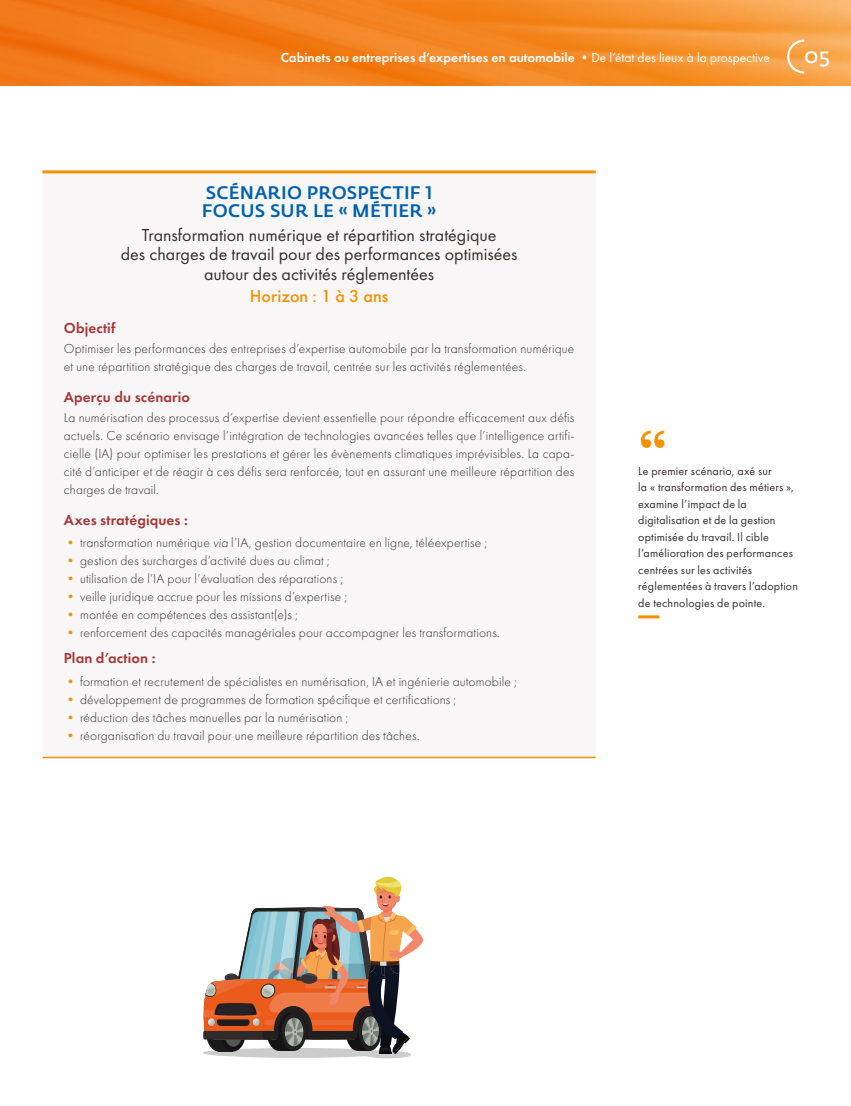
<style>
.page{position:relative;width:851px;height:1106px;background:#fff}
.page>*{position:absolute;margin:0;border:0;box-sizing:border-box;transform-origin:0 0}
.t1{font:700 49.5px "Baskerville";color:#f39100}
.t2{font:21px "Fedra Sans Std";color:#fff}
.t3{font:18px/19.5px "Futura PT";color:#352f2d;text-align:center}
.t4{font:500 18px/18px "Fedra Sans Std";letter-spacing:.015em;color:#0062ae}
.t5{font:500 18px "Futura PT";letter-spacing:.005em;color:#f39100}
.t6{font:600 15px "Futura PT";letter-spacing:.01em;color:#a63638}
.t7{font:300 13.5px/18px "Futura PT";letter-spacing:.01em;color:#352f2d}
.t8{font:600 13.5px "Futura PT";color:#fff}
.t9{font:12px/16.5px "Futura PT";letter-spacing:.015em;color:#352f2d}
.s1{font-weight:400}
.s2{color:#f39100}
.s3{font-style:italic}
</style>
<div class="page">
<div style="left:43px;top:172px;width:552px;height:585px;background:#f8f6f6"></div>
<hr style="left:43px;top:170px;width:552px;height:3px;background:#f39100">
<hr style="left:43px;top:756px;width:552px;height:2px;background:#f39100">
<hr style="left:638px;top:615px;width:21px;height:3px;background:#f39100">
<div style="left:364px;top:1051px;width:47px;height:7px;background:#cdcccc;border-radius:50%"></div>
<div style="left:203px;top:1048px;width:187px;height:9px;background:#cdcccc;border-radius:50%"></div>
<svg style="left:203px;top:876px;width:220px;height:178px"></svg>
<svg style="left:0;top:0;width:850px;height:85px;background:#f38624"></svg>
<svg style="left:787px;top:40px;width:17px;height:34px"></svg>
<p class="t8" style="left:281px;top:49px;width:490px">Cabinets ou entreprises d’expertises en automobile <span class="s1">•De l’état des lieux à la prospective</span></p>
<h2 class="t2" style="left:804px;top:43px;width:27px">05</h2>
<h3 class="t4" style="left:202px;top:184px;width:236px">SCÉNARIO PROSPECTIF 1<br>FOCUS SUR LE « MÉTIER »</h3>
<h3 class="t3" style="left:121px;top:225px;width:398px">Transformation numérique et répartition stratégique<br>des charges de travail pour des performances optimisées autour des activités réglementées</h3>
<h3 class="t5" style="left:250px;top:285px;width:140px">Horizon : 1 à 3 ans</h3>
<p class="t6" style="left:64px;top:318px;width:53px">Objectif</p>
<p class="t7" style="left:64px;top:339px;width:512px">Optimiser les performances des entreprises d’expertise automobile par la transformation numérique et une répartition stratégique des charges de travail, centrée sur les activités réglementées.</p>
<p class="t6" style="left:64px;top:387px;width:128px">Aperçu du scénario</p>
<p class="t7" style="left:64px;top:408px;width:512px;text-align:justify">La numérisation des processus d’expertise devient essentielle pour répondre efficacement aux défis actuels. Ce scénario envisage l’intégration de technologies avancées telles que l’intelligence artifi&shy;cielle (IA) pour optimiser les prestations et gérer les évènements climatiques imprévisibles. La capa&shy;cité d’anticiper et de réagir à ces défis sera renforcée, tout en assurant une meilleure répartition des charges de travail.</p>
<p class="t6" style="left:64px;top:510px;width:125px">Axes stratégiques :</p>
<p class="t7" style="left:64px;top:533px;width:425px"><span class="s2">•</span> transformation numérique <span class="s3">via</span> l’IA, gestion documentaire en ligne, téléexpertise ;</p>
<p class="t7" style="left:64px;top:551px;width:267px"><span class="s2">•</span> gestion des surcharges d’activité dues au climat ;</p>
<p class="t7" style="left:64px;top:569px;width:281px"><span class="s2">•</span> utilisation de l’IA pour l’évaluation des réparations ;</p>
<p class="t7" style="left:64px;top:587px;width:285px"><span class="s2">•</span> veille juridique accrue pour les missions d’expertise ;</p>
<p class="t7" style="left:64px;top:605px;width:235px"><span class="s2">•</span> montée en compétences des assistant(e)s ;</p>
<p class="t7" style="left:64px;top:623px;width:437px"><span class="s2">•</span> renforcement des capacités managériales pour accompagner les transformations.</p>
<p class="t6" style="left:64px;top:649px;width:93px">Plan d’action :</p>
<p class="t7" style="left:64px;top:672px;width:454px"><span class="s2">•</span> formation et recrutement de spécialistes en numérisation, IA et ingénierie automobile ;</p>
<p class="t7" style="left:64px;top:690px;width:394px"><span class="s2">•</span> développement de programmes de formation spécifique et certifications ;</p>
<p class="t7" style="left:64px;top:708px;width:286px"><span class="s2">•</span> réduction des tâches manuelles par la numérisation ;</p>
<p class="t7" style="left:64px;top:726px;width:357px"><span class="s2">•</span> réorganisation du travail pour une meilleure répartition des tâches.</p>
<h1 class="t1" style="left:638px;top:414px;width:31px">“</h1>
<p class="t9" style="left:638px;top:462px;width:161px">Le premier scénario, axé sur<br>la « transformation des métiers », examine l’impact de la digitalisation et de la gestion optimisée du travail. Il cible l’amélioration des performances centrées sur les activités réglementées à travers l’adoption de technologies de pointe.</p>
</div>
